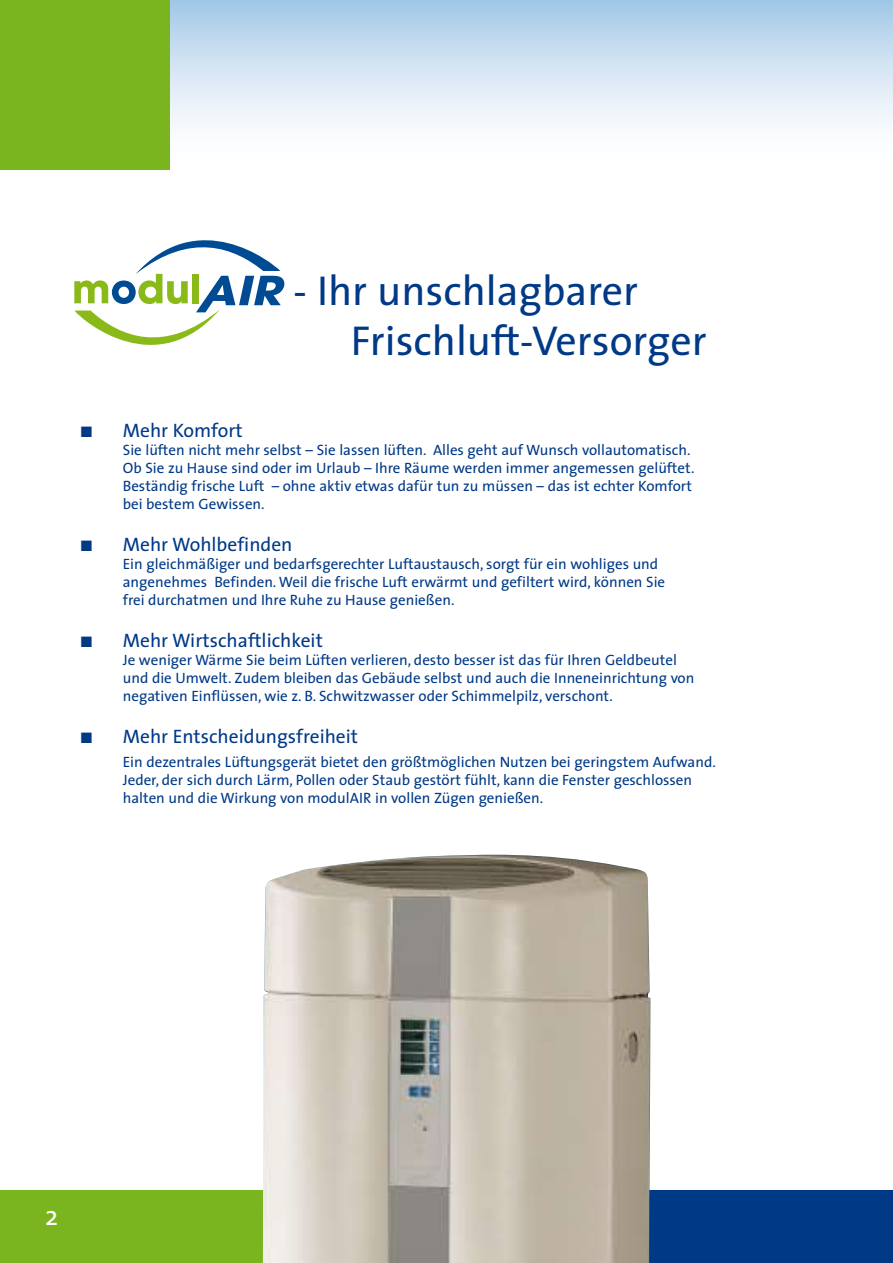
<style>
.page{position:relative;width:893px;height:1263px;background:#fff}
.page>*{position:absolute;margin:0;border:0;box-sizing:border-box;transform-origin:0 0}
.t1{font:42px/50.4px "The Sans";color:#003986}
.t2{font:19.5px "The Sans";color:#003986}
.t3{font:15px/18px "The Sans";color:#003986}
</style>
<div class="page">
<svg style="left:170px;top:0;width:723px;height:125px;background:#cee1f1"></svg>
<div style="left:0;top:0;width:170px;height:170px;background:#7ab51f"></div>
<div style="left:0;top:1191px;width:434px;height:72px;background:#7ab51f"></div>
<div style="left:434px;top:1191px;width:459px;height:72px;background:#003986"></div>
<svg style="left:74px;top:240px;width:210px;height:105px"></svg>
<img style="left:260px;top:855px;width:391px;height:408px">
<hr style="left:892px;top:1191px;width:1px;height:72px;background:#7ab51f">
<h1 class="t1" style="left:351px;top:264px;width:357px;text-indent:-58px">- Ihr unschlagbarer<br>Frischluft-Versorger</h1>
<h2 class="t2" style="left:81px;top:414px;width:164px">■ Mehr Komfort</h2>
<p class="t3" style="left:123px;top:440px;width:573px">Sie lüften nicht mehr selbst – Sie lassen lüften. Alles geht auf Wunsch vollautomatisch.<br>Ob Sie zu Hause sind oder im Urlaub – Ihre Räume werden immer angemessen gelüftet.<br>Beständig frische Luft – ohne aktiv etwas dafür tun zu müssen – das ist echter Komfort bei bestem Gewissen.</p>
<h2 class="t2" style="left:81px;top:528px;width:213px">■ Mehr Wohlbefinden</h2>
<p class="t3" style="left:123px;top:554px;width:544px">Ein gleichmäßiger und bedarfsgerechter Luftaustausch, sorgt für ein wohliges und angenehmes Befinden. Weil die frische Luft erwärmt und gefiltert wird, können Sie frei durchatmen und Ihre Ruhe zu Hause genießen.</p>
<h2 class="t2" style="left:81px;top:624px;width:244px">■ Mehr Wirtschaftlichkeit</h2>
<p class="t3" style="left:123px;top:650px;width:573px">Je weniger Wärme Sie beim Lüften verlieren, desto besser ist das für Ihren Geldbeutel und die Umwelt. Zudem bleiben das Gebäude selbst und auch die Inneneinrichtung von negativen Einflüssen, wie z. B. Schwitzwasser oder Schimmelpilz, verschont.</p>
<h2 class="t2" style="left:81px;top:720px;width:279px">■ Mehr Entscheidungsfreiheit</h2>
<p class="t3" style="left:123px;top:752px;width:594px">Ein dezentrales Lüftungsgerät bietet den größtmöglichen Nutzen bei geringstem Aufwand.<br>Jeder, der sich durch Lärm, Pollen oder Staub gestört fühlt, kann die Fenster geschlossen halten und die Wirkung von modulAIR in vollen Zügen genießen.</p>
</div>
